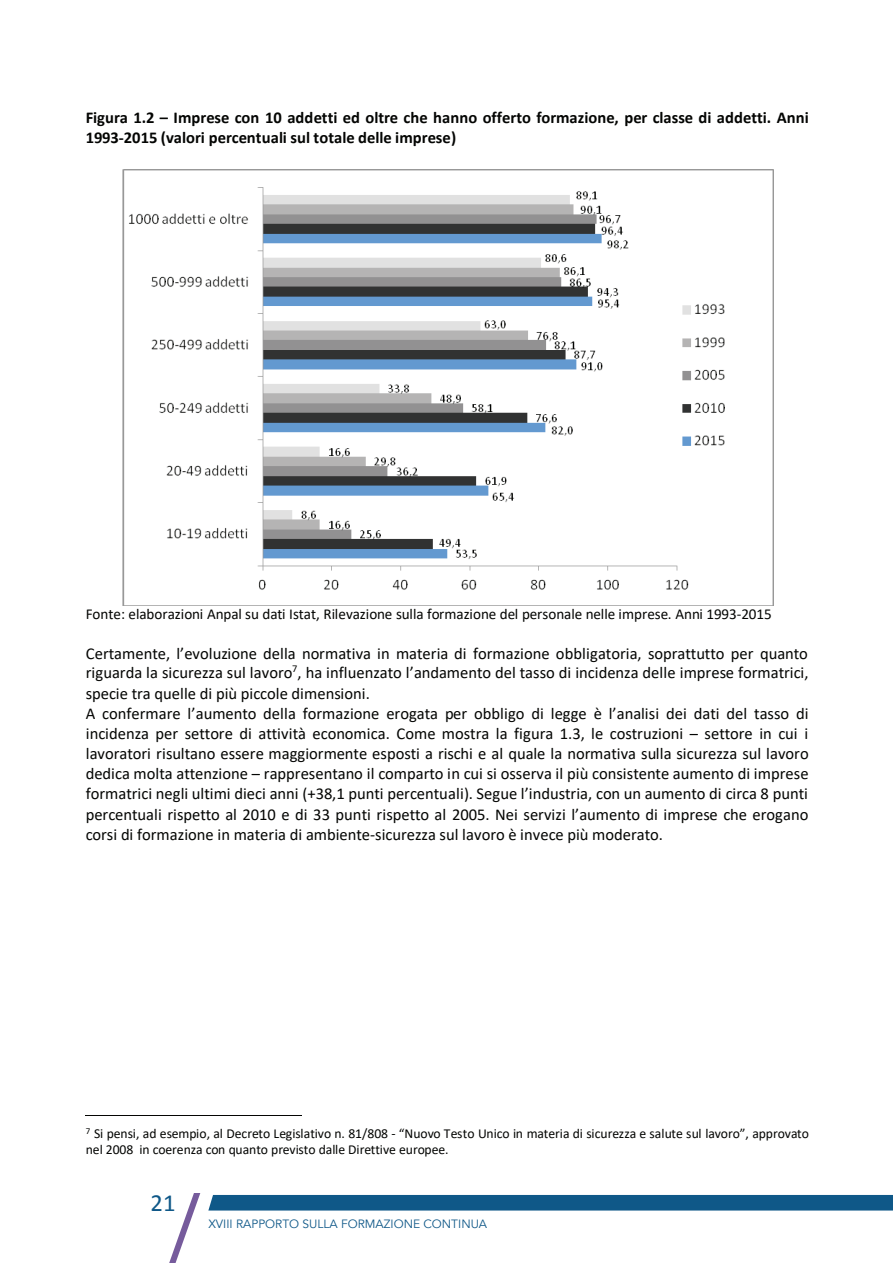
<style>
.page{position:relative;width:893px;height:1263px;background:#fff}
.page>*{position:absolute;margin:0;border:0;box-sizing:border-box;transform-origin:0 0}
.t1{font:16.5px/20.1px "Calibri";color:#040503}
.t2{font:700 16.5px/20.1px "Calibri";color:#040503}
.t3{font:15.15px "Calibri";letter-spacing:-.005em;color:#040503}
.t4{font:13.65px/16.5px "Calibri";color:#040503}
.t5{font:12px "Avenir";color:#0f5888}
</style>
<div class="page">
<svg style="left:169px;top:1193px;width:724px;height:70px"></svg>
<hr style="left:86px;top:1115px;width:216px;height:1px;background:#040503">
<img style="left:122px;top:169px;width:652px;height:436px">
<p class="t2" style="left:86px;top:107px;width:725px">Figura 1.2 – Imprese con 10 addetti ed oltre che hanno offerto formazione, per classe di addetti. Anni<br>1993-2015 (valori percentuali sul totale delle imprese)</p>
<p class="t3" style="left:86px;top:603px;width:687px">Fonte: elaborazioni Anpal su dati Istat, Rilevazione sulla formazione del personale nelle imprese. Anni 1993-2015</p>
<p class="t1" style="left:86px;top:643px;width:724px">Certamente, l’evoluzione della normativa in materia di formazione obbligatoria, soprattutto per quanto riguarda la sicurezza sul lavoro<sup>7</sup>, ha influenzato l’andamento del tasso di incidenza delle imprese formatrici, specie tra quelle di più piccole dimensioni.<br>A confermare l’aumento della formazione erogata per obbligo di legge è l’analisi dei dati del tasso di incidenza per settore di attività economica. Come mostra la figura 1.3, le costruzioni – settore in cui i lavoratori risultano essere maggiormente esposti a rischi e al quale la normativa sulla sicurezza sul lavoro dedica molta attenzione – rappresentano il comparto in cui si osserva il più consistente aumento di imprese formatrici negli ultimi dieci anni (+38,1 punti percentuali). Segue l’industria, con un aumento di circa 8 punti percentuali rispetto al 2010 e di 33 punti rispetto al 2005. Nei servizi l’aumento di imprese che erogano corsi di formazione in materia di ambiente-sicurezza sul lavoro è invece più moderato.</p>
<p class="t4" style="left:86px;top:1124px;width:725px"><sup>7</sup> Si pensi, ad esempio, al Decreto Legislativo n. 81/808 - “Nuovo Testo Unico in materia di sicurezza e salute sul lavoro”, approvato nel 2008 in coerenza con quanto previsto dalle Direttive europee.</p>
<p class="t5" style="left:208px;top:1217px;width:280px">XVIII RAPPORTO SULLA FORMAZI ONE CONTI NUA</p>
</div>
